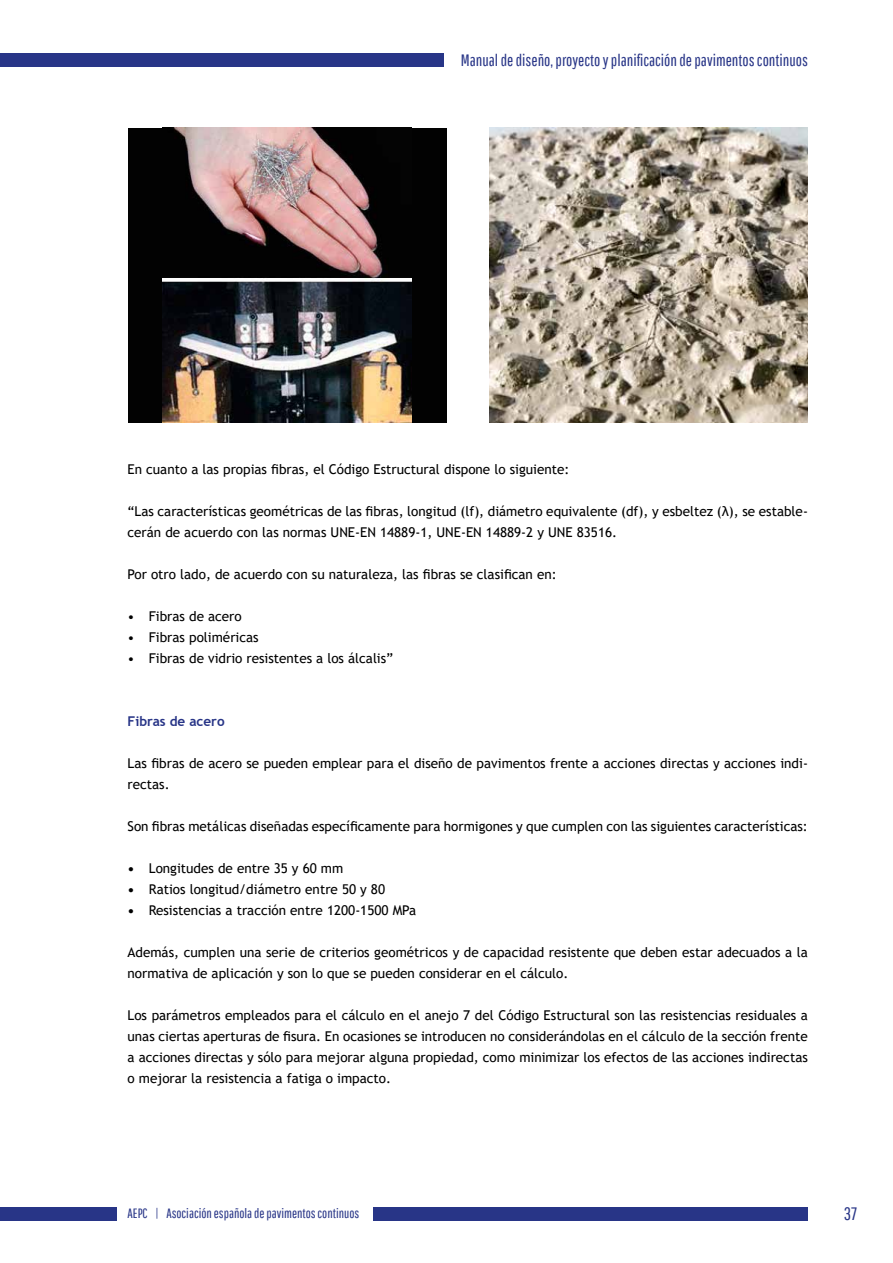
<style>
.page{position:relative;width:893px;height:1263px;background:#fff}
.page>*{position:absolute;margin:0;border:0;box-sizing:border-box;transform-origin:0 0}
.t1{font:18px "Pathway Gothic One";color:#283587}
.t2{font:16.5px "Pathway Gothic One";color:#283587}
.t3{font:13.5px/21px "Trebuchet MS";color:#000}
.t4{font:13.5px "Pathway Gothic One";color:#283587}
.t5{font:700 13.5px "Trebuchet MS";color:#283587}
.s1{font-weight:700}
</style>
<div class="page">
<div style="left:373px;top:1207px;width:435px;height:13px;background:#283587"></div>
<div style="left:0;top:53px;width:444px;height:14px;background:#283587"></div>
<div style="left:0;top:1207px;width:116px;height:13px;background:#283587"></div>
<img style="left:489px;top:128px;width:319px;height:294px">
<div style="left:128px;top:128px;width:318px;height:294px;background:#020202"></div>
<img style="left:162px;top:128px;width:250px;height:294px">
<p class="t2" style="left:461px;top:50px;width:349px">Manual de diseño, proyecto y planificación de pavimentos continuos</p>
<p class="t3" style="left:128px;top:458px;width:443px">En cuanto a las propias fibras, el Código Estructural dispone lo siguiente:</p>
<p class="t3" style="left:128px;top:500px;width:682px">“Las características geométricas de las fibras, longitud (lf), diámetro equivalente (df), y esbeltez (λ), se estable&shy;cerán de acuerdo con las normas UNE-EN 14889-1, UNE-EN 14889-2 y UNE 83516.</p>
<p class="t3" style="left:128px;top:563px;width:431px">Por otro lado, de acuerdo con su naturaleza, las fibras se clasifican en:</p>
<p class="t3" style="left:128px;top:605px;width:116px">• Fibras de acero</p>
<p class="t3" style="left:128px;top:626px;width:133px">• Fibras poliméricas</p>
<p class="t3" style="left:128px;top:647px;width:267px">• Fibras de vidrio resistentes a los álcalis”</p>
<p class="t5" style="left:128px;top:713px;width:99px">Fibras de acero</p>
<p class="t3" style="left:128px;top:752px;width:682px">Las fibras de acero se pueden emplear para el diseño de pavimentos frente a acciones directas y acciones indi&shy;rectas.</p>
<p class="t3" style="left:128px;top:815px;width:682px">Son fibras metálicas diseñadas específicamente para hormigones y que cumplen con las siguientes características:</p>
<p class="t3" style="left:128px;top:857px;width:217px"><span class="s1">•</span> Longitudes de entre 35 y 60 mm</p>
<p class="t3" style="left:128px;top:878px;width:259px"><span class="s1">•</span> Ratios longitud/diámetro entre 50 y 80</p>
<p class="t3" style="left:128px;top:899px;width:290px"><span class="s1">•</span> Resistencias a tracción entre 1200-1500 MPa</p>
<p class="t3" style="left:128px;top:941px;width:682px">Además, cumplen una serie de criterios geométricos y de capacidad resistente que deben estar adecuados a la normativa de aplicación y son lo que se pueden considerar en el cálculo.</p>
<p class="t3" style="left:128px;top:1004px;width:682px;text-align:justify">Los parámetros empleados para el cálculo en el anejo 7 del Código Estructural son las resistencias residuales a unas ciertas aperturas de fisura. En ocasiones se introducen no considerándolas en el cálculo de la sección frente a acciones directas y sólo para mejorar alguna propiedad, como minimizar los efectos de las acciones indirectas o mejorar la resistencia a fatiga o impacto.</p>
<p class="t4" style="left:128px;top:1205px;width:233px">AEPC | Asociación española de pavimentos continuos</p>
<h1 class="t1" style="left:844px;top:1203px;width:15px">37</h1>
</div>
